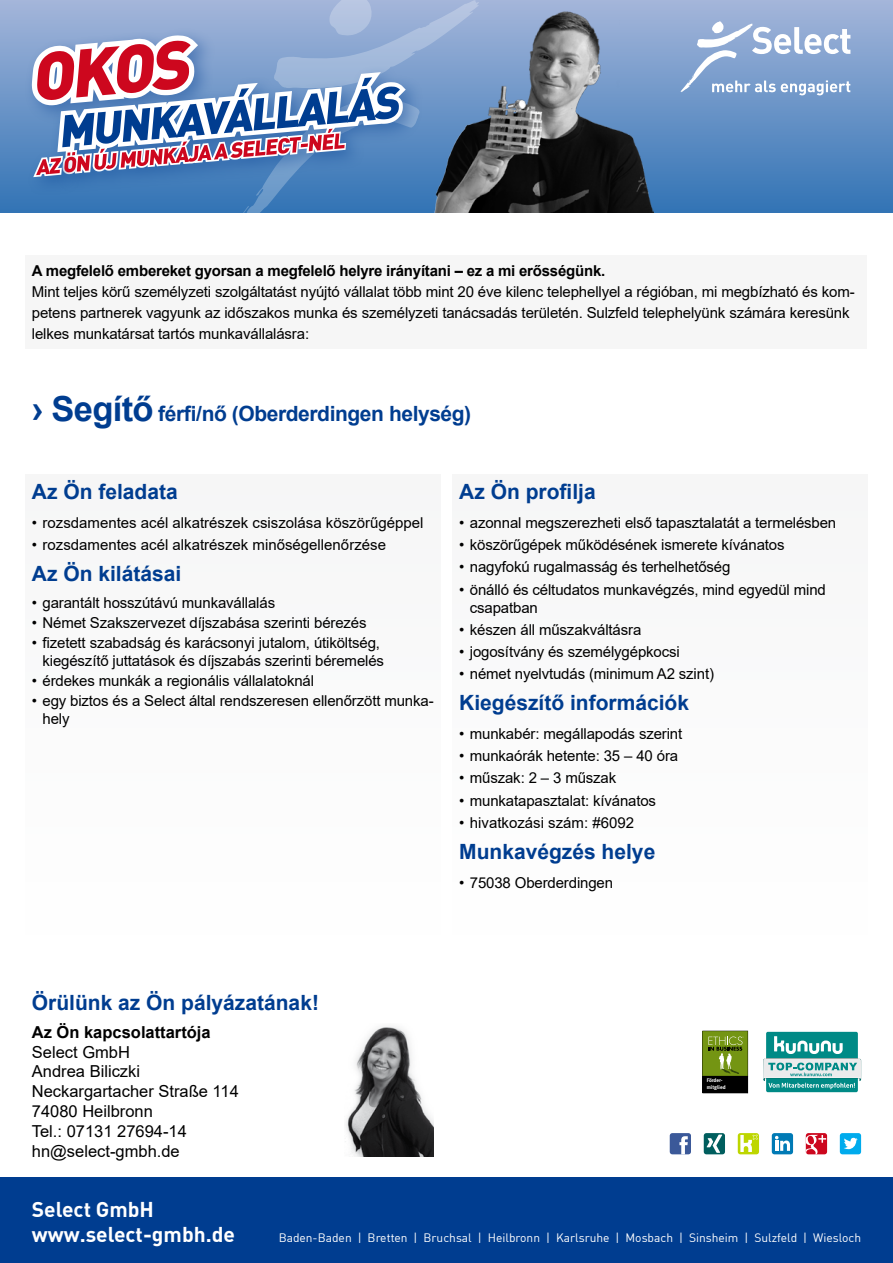
<style>
.page{position:relative;width:893px;height:1263px;background:#fff}
.page>*{position:absolute;margin:0;border:0;box-sizing:border-box;transform-origin:0 0}
.t1{font:700 21px "Arial";color:#003d90}
.t2{font:700 21px "Arial";letter-spacing:-.02em;color:#003d90}
.t3{font:700 21px/25.2px "DIN";color:#fff}
.t4{font:16.5px/19.8px "Arial";color:#000}
.t5{font:700 16.5px "Arial";color:#000}
.t6{font:15px/18px "Arial";letter-spacing:-.01em;color:#000}
.t7{font:700 15px "Arial";letter-spacing:-.015em;color:#000}
.t8{font:12px "DIN";color:#fff}
.t9{font:700 5.25px/6.3px "Meta";color:#fff}
.s1{font-size:34.5px}
</style>
<div class="page">
<div style="left:453px;top:474px;width:414px;height:485px;background:#fafafa"></div>
<div style="left:26px;top:474px;width:414px;height:485px;background:#fafafa"></div>
<div style="left:0;top:1178px;width:893px;height:85px;background:#003d90"></div>
<img style="left:345px;top:1026px;width:89px;height:131px">
<div style="left:765px;top:1031px;width:94px;height:62px;background:#9bd1cf;border-radius:3px"></div>
<div style="left:766px;top:1032px;width:92px;height:60px;background:#008a86;border-radius:2px"></div>
<svg style="left:763px;top:1036px;width:98px;height:53px"></svg>
<svg style="left:702px;top:1031px;width:46px;height:62px;background:#556a19"></svg>
<div style="left:840px;top:1133px;width:21px;height:21px;background:#00abed;border-radius:3px"></div>
<svg style="left:844px;top:1138px;width:14px;height:11px"></svg>
<div style="left:772px;top:1133px;width:21px;height:21px;background:#007ab5;border-radius:3px"></div>
<svg style="left:775px;top:1136px;width:15px;height:15px"></svg>
<div style="left:738px;top:1133px;width:21px;height:21px;background:#bdd600;border-radius:3px"></div>
<svg style="left:740px;top:1135px;width:18px;height:17px"></svg>
<svg style="left:806px;top:1133px;width:21px;height:21px"></svg>
<svg style="left:806px;top:1135px;width:20px;height:19px"></svg>
<div style="left:704px;top:1133px;width:21px;height:21px;background:#005e5e;border-radius:3px"></div>
<svg style="left:707px;top:1134px;width:15px;height:19px"></svg>
<div style="left:670px;top:1133px;width:21px;height:21px;background:#3b5999;border-radius:3px"></div>
<svg style="left:679px;top:1136px;width:9px;height:18px"></svg>
<div style="left:26px;top:255px;width:841px;height:94px;background:#f6f6f6"></div>
<div style="left:0;top:0;width:893px;height:213px;background:linear-gradient(to bottom,#a4b6da,#3273b5)"></div>
<svg style="left:680px;top:21px;width:170px;height:74px"></svg>
<div style="left:24px;top:28px;width:192px;height:97px;background:#003d90;opacity:.4"></div>
<div style="left:27px;top:148px;width:55px;height:49px;background:#477fbb"></div>
<svg style="left:32px;top:0;width:448px;height:213px;background:#8393bd"></svg>
<img style="left:434px;top:11px;width:219px;height:202px">
<p class="t7" style="left:32px;top:260px;width:575px">A megfelelő embereket gyorsan a megfelelő helyre irányítani – ez a mi erősségünk.</p>
<p class="t6" style="left:32px;top:281px;width:824px;line-height:21px">Mint teljes körű személyzeti szolgáltatást nyújtó vállalat több mint 20 éve kilenc telephellyel a régióban, mi megbízható és kom&shy;petens partnerek vagyunk az időszakos munka és személyzeti tanácsadás területén. Sulzfeld telephelyünk számára keresünk lelkes munkatársat tartós munkavállalásra:</p>
<h1 class="t2" style="left:32px;top:399px;width:441px"><span class="s1">› Segítő</span> férfi/nő (Oberderdingen helység)</h1>
<h1 class="t1" style="left:32px;top:477px;width:147px">Az Ön feladata</h1>
<p class="t6" style="left:32px;top:513px;width:393px">• rozsdamentes acél alkatrészek csiszolása köszörűgéppel</p>
<p class="t6" style="left:32px;top:536px;width:356px">• rozsdamentes acél alkatrészek minőségellenőrzése</p>
<h1 class="t1" style="left:32px;top:559px;width:151px">Az Ön kilátásai</h1>
<p class="t6" style="left:32px;top:593px;width:245px">• garantált hosszútávú munkavállalás</p>
<p class="t6" style="left:32px;top:613px;width:336px">• Német Szakszervezet díjszabása szerinti bérezés</p>
<p class="t6" style="left:32px;top:633px;width:354px;text-align:right">• fizetett szabadság és karácsonyi jutalom, útiköltség, kiegészítő juttatások és díjszabás szerinti béremelés</p>
<p class="t6" style="left:32px;top:671px;width:284px">• érdekes munkák a regionális vállalatoknál</p>
<p class="t6" style="left:43px;top:692px;width:393px;text-indent:-11px">• egy biztos és a Select által rendszeresen ellenőrzött munka&shy;hely</p>
<h1 class="t1" style="left:459px;top:477px;width:138px">Az Ön profilja</h1>
<p class="t6" style="left:459px;top:513px;width:379px">• azonnal megszerezheti első tapasztalatát a termelésben</p>
<p class="t6" style="left:459px;top:536px;width:327px">• köszörűgépek működésének ismerete kívánatos</p>
<p class="t6" style="left:459px;top:558px;width:273px">• nagyfokú rugalmasság és terhelhetőség</p>
<p class="t6" style="left:470px;top:580px;width:357px;text-indent:-11px">• önálló és céltudatos munkavégzés, mind egyedül mind csapatban</p>
<p class="t6" style="left:459px;top:620px;width:184px">• készen áll műszakváltásra</p>
<p class="t6" style="left:459px;top:643px;width:222px">• jogosítvány és személygépkocsi</p>
<p class="t6" style="left:459px;top:665px;width:256px">• német nyelvtudás (minimum A2 szint)</p>
<h1 class="t1" style="left:459px;top:688px;width:231px">Kiegészítő információk</h1>
<p class="t6" style="left:459px;top:724px;width:225px">• munkabér: megállapodás szerint</p>
<p class="t6" style="left:459px;top:747px;width:220px">• munkaórák hetente: 35 – 40 óra</p>
<p class="t6" style="left:459px;top:769px;width:159px">• műszak: 2 – 3 műszak</p>
<p class="t6" style="left:459px;top:791px;width:198px">• munkatapasztalat: kívánatos</p>
<p class="t6" style="left:459px;top:813px;width:176px">• hivatkozási szám: #6092</p>
<h1 class="t1" style="left:459px;top:837px;width:198px">Munkavégzés helye</h1>
<p class="t6" style="left:459px;top:873px;width:155px">• 75038 Oberderdingen</p>
<h1 class="t1" style="left:32px;top:987px;width:289px">Örülünk az Ön pályázatának!</h1>
<p class="t5" style="left:32px;top:1020px;width:180px">Az Ön kapcsolattartója</p>
<p class="t4" style="left:32px;top:1042px;width:208px">Select GmbH<br>Andrea Biliczki<br>Neckargartacher Straße 114<br>74080 Heilbronn<br>Tel.: 07131 27694-14 hn@select-gmbh.de</p>
<p class="t9" style="left:707px;top:1077px;width:20px">Förder&shy;mitglied</p>
<h1 class="t3" style="left:32px;top:1195px;width:205px">Select GmbH www.select-gmbh.de</h1>
<p class="t8" style="left:279px;top:1230px;width:584px">Baden-Baden | Bretten | Bruchsal | Heilbronn | Karlsruhe | Mosbach | Sinsheim | Sulzfeld | Wiesloch</p>
</div>
